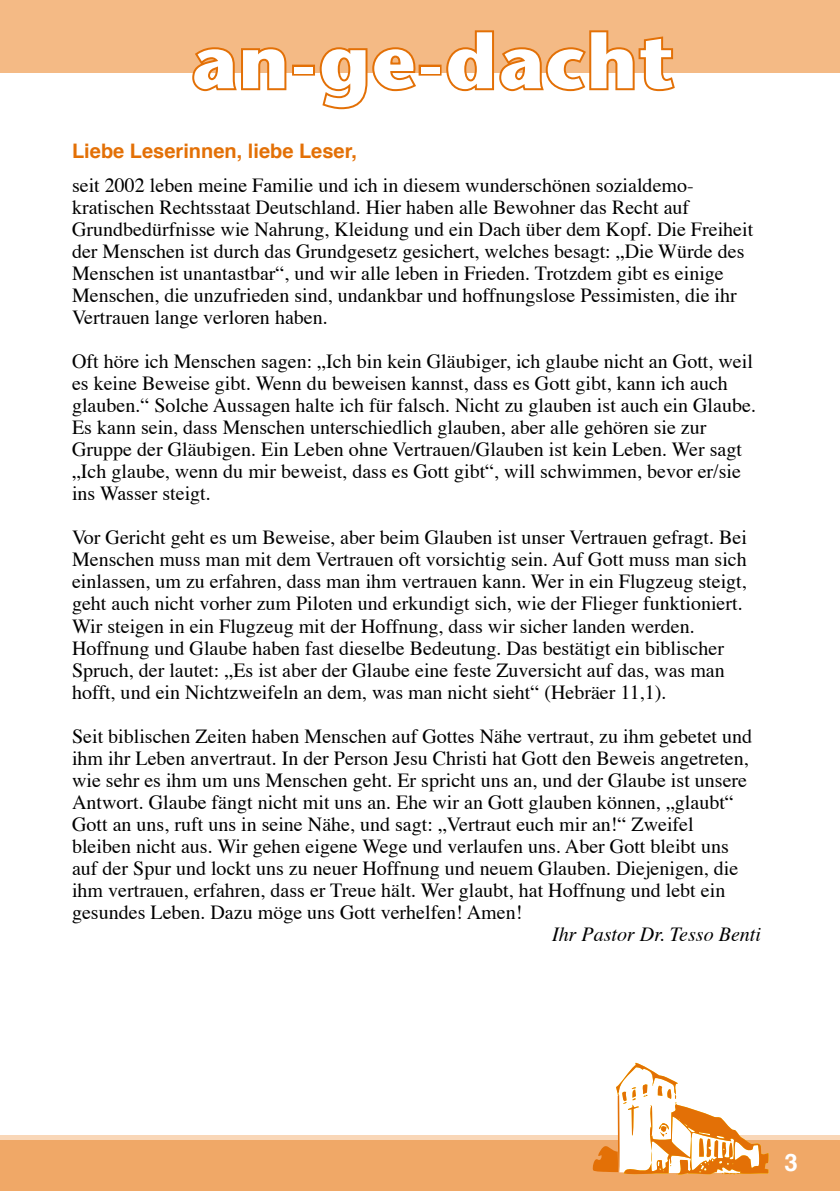
<style>
.page{position:relative;width:840px;height:1191px;background:#fff}
.page>*{position:absolute;margin:0;border:0;box-sizing:border-box;transform-origin:0 0}
.t1{font:700 76px "Stone Sans";letter-spacing:.025em;color:#fff}
.t2{font:700 24px "Helvetica";color:#fff}
.t3{font:20px/22px "Times";color:#000}
.t4{font:700 20px "Helvetica";color:#e37006}
.t5{font:italic 20px "Times";color:#000}
</style>
<div class="page">
<div style="left:0;top:0;width:839px;height:72px;background:#f4ba85"></div>
<div style="left:0;top:1137px;width:839px;height:54px;background:#f0a867"></div>
<div style="left:0;top:1135px;width:839px;height:5px;background:#f9d7b8"></div>
<svg style="left:190px;top:47px;width:98px;height:45px"></svg>
<div style="left:292px;top:65px;width:23px;height:11px;border:4px solid #e37006"></div>
<svg style="left:317px;top:47px;width:101px;height:63px"></svg>
<div style="left:418px;top:65px;width:23px;height:11px;border:4px solid #e37006"></div>
<svg style="left:444px;top:30px;width:232px;height:62px"></svg>
<svg style="left:592px;top:1062px;width:176px;height:113px"></svg>
<h1 class="t1" style="left:191px;top:16px;width:484px">an-ge-dacht</h1>
<p class="t4" style="left:72px;top:135px;width:286px">Liebe Leserinnen, liebe Leser,</p>
<p class="t3" style="left:72px;top:173px;width:682px">seit 2002 leben meine Familie und ich in diesem wunderschönen sozialdemo&shy;kratischen Rechtsstaat Deutschland. Hier haben alle Bewohner das Recht auf Grundbedürfnisse wie Nahrung, Kleidung und ein Dach über dem Kopf. Die Freiheit der Menschen ist durch das Grundgesetz gesichert, welches besagt: „Die Würde des Menschen ist unantastbar“, und wir alle leben in Frieden. Trotzdem gibt es einige Menschen, die unzufrieden sind, undankbar und hoffnungslose Pessimisten, die ihr Vertrauen lange verloren haben.</p>
<p class="t3" style="left:72px;top:349px;width:685px">Oft höre ich Menschen sagen: „Ich bin kein Gläubiger, ich glaube nicht an Gott, weil es keine Beweise gibt. Wenn du beweisen kannst, dass es Gott gibt, kann ich auch glauben.“ Solche Aussagen halte ich für falsch. Nicht zu glauben ist auch ein Glaube.<br>Es kann sein, dass Menschen unterschiedlich glauben, aber alle gehören sie zur Gruppe der Gläubigen. Ein Leben ohne Vertrauen/Glauben ist kein Leben. Wer sagt „Ich glaube, wenn du mir beweist, dass es Gott gibt“, will schwimmen, bevor er/sie ins Wasser steigt.</p>
<p class="t3" style="left:72px;top:525px;width:676px">Vor Gericht geht es um Beweise, aber beim Glauben ist unser Vertrauen gefragt. Bei Menschen muss man mit dem Vertrauen oft vorsichtig sein. Auf Gott muss man sich einlassen, um zu erfahren, dass man ihm vertrauen kann. Wer in ein Flugzeug steigt, geht auch nicht vorher zum Piloten und erkundigt sich, wie der Flieger funktioniert.<br>Wir steigen in ein Flugzeug mit der Hoffnung, dass wir sicher landen werden.<br>Hoffnung und Glaube haben fast dieselbe Bedeutung. Das bestätigt ein biblischer Spruch, der lautet: „Es ist aber der Glaube eine feste Zuversicht auf das, was man hofft, und ein Nichtzweifeln an dem, was man nicht sieht“ (Hebräer 11,1).</p>
<p class="t3" style="left:72px;top:723px;width:681px">Seit biblischen Zeiten haben Menschen auf Gottes Nähe vertraut, zu ihm gebetet und ihm ihr Leben anvertraut. In der Person Jesu Christi hat Gott den Beweis angetreten, wie sehr es ihm um uns Menschen geht. Er spricht uns an, und der Glaube ist unsere Antwort. Glaube fängt nicht mit uns an. Ehe wir an Gott glauben können, „glaubt“ Gott an uns, ruft uns in seine Nähe, und sagt: „Vertraut euch mir an!“ Zweifel bleiben nicht aus. Wir gehen eigene Wege und verlaufen uns. Aber Gott bleibt uns auf der Spur und lockt uns zu neuer Hoffnung und neuem Glauben. Diejenigen, die ihm vertrauen, erfahren, dass er Treue hält. Wer glaubt, hat Hoffnung und lebt ein gesundes Leben. Dazu möge uns Gott verhelfen! Amen!</p>
<p class="t5" style="left:551px;top:916px;width:210px">Ihr Pastor Dr. Tesso Benti</p>
<p class="t2" style="left:784px;top:1142px;width:15px">3</p>
</div>
